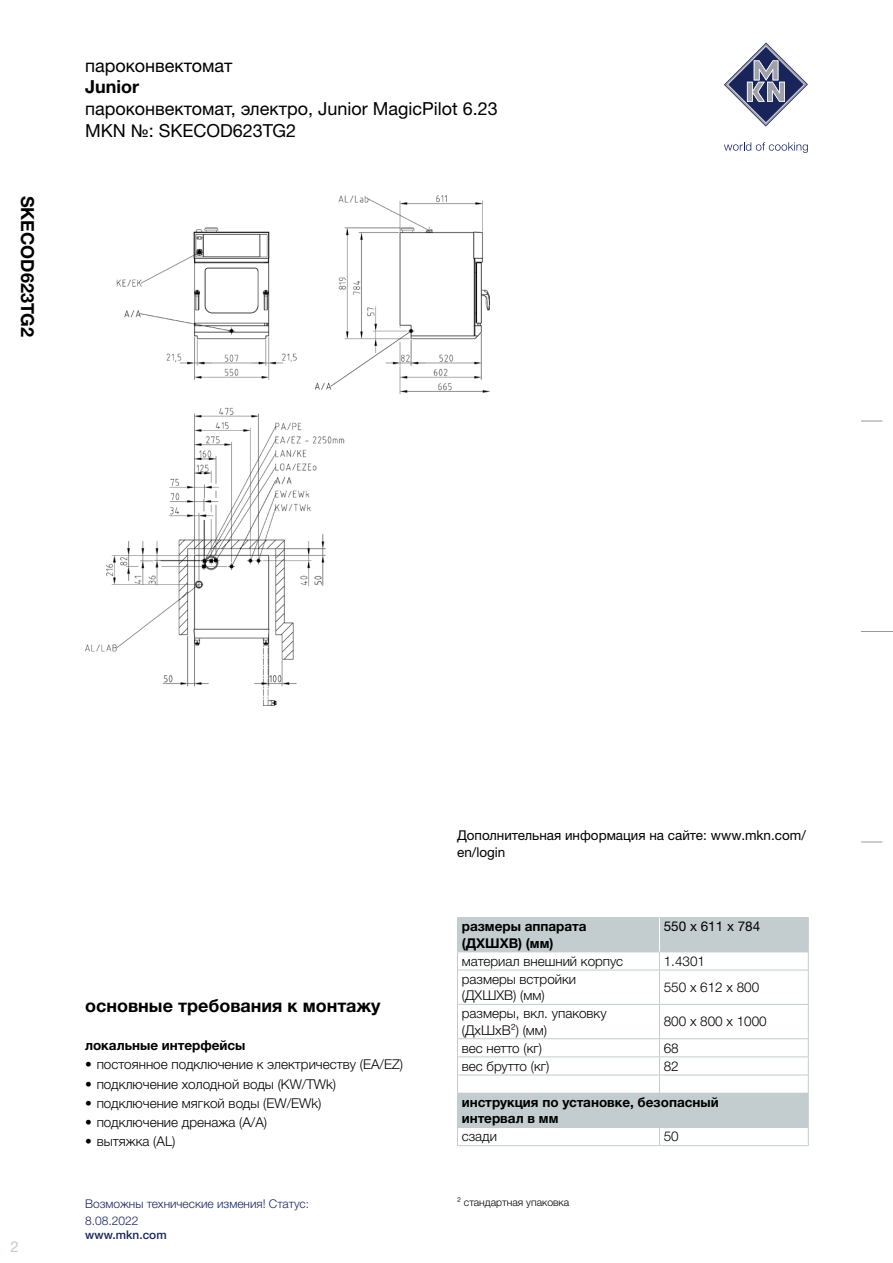
<style>
.page{position:relative;width:893px;height:1263px;background:#fff}
.page>*{position:absolute;margin:0;border:0;box-sizing:border-box;transform-origin:0 0}
.t1{font:18px/21.6px "Helvetica Neue LTW1 G";color:#000}
.t2{font:700 18px "Helvetica Neue LTW1 G";color:#000}
.t3{font:15px "Helvetica Neue LTW1 G";color:#c3cccf}
.t4{font:300 13.5px/16.2px "Helvetica Neue LTW1 G";color:#000}
.t5{font:700 13.5px/16.2px "Helvetica Neue LTW1 G";color:#000}
.t6{font:13.5px/16.2px "Helvetica Neue LTW1 G";color:#000}
.t7{font:300 12px/16.5px "Helvetica Neue LTW1 G";color:#19255a}
.t8{font:500 11.85px "Helvetica Neue LTW1 G";color:#19255a}
.t9{font:300 10.5px "Helvetica Neue LTW1 G";color:#000}
</style>
<div class="page">
<svg style="left:861px;top:421px;width:21px;height:1px"></svg>
<hr style="left:861px;top:631px;width:32px;height:1px;background:#999">
<svg style="left:861px;top:842px;width:21px;height:1px"></svg>
<svg style="left:724px;top:43px;width:84px;height:84px"></svg>
<svg style="left:724px;top:142px;width:84px;height:11px"></svg>
<img style="left:85px;top:196px;width:405px;height:510px">
<div style="left:457px;top:1093px;width:351px;height:34px;background:#c3cccf"></div>
<hr style="left:457px;top:1038px;width:202px;height:1px;background:#c3cccf">
<hr style="left:659px;top:1038px;width:150px;height:1px;background:#c3cccf">
<hr style="left:457px;top:1056px;width:202px;height:1px;background:#c3cccf">
<hr style="left:659px;top:1056px;width:150px;height:1px;background:#c3cccf">
<hr style="left:457px;top:1075px;width:202px;height:1px;background:#c3cccf">
<hr style="left:659px;top:1075px;width:150px;height:1px;background:#c3cccf">
<svg style="left:457px;top:918px;width:352px;height:52px"></svg>
<hr style="left:457px;top:970px;width:202px;height:1px;background:#c3cccf">
<hr style="left:659px;top:970px;width:150px;height:1px;background:#c3cccf">
<hr style="left:457px;top:1004px;width:202px;height:1px;background:#c3cccf">
<hr style="left:659px;top:1004px;width:150px;height:1px;background:#c3cccf">
<svg style="left:457px;top:1128px;width:1px;height:17px"></svg>
<svg style="left:659px;top:1128px;width:1px;height:17px"></svg>
<svg style="left:808px;top:1128px;width:1px;height:17px"></svg>
<hr style="left:457px;top:1145px;width:202px;height:1px;background:#c3cccf">
<hr style="left:659px;top:1145px;width:150px;height:1px;background:#c3cccf">
<hr style="left:457px;top:917px;width:202px;height:1px;background:#c3cccf">
<hr style="left:457px;top:918px;width:1px;height:33px;background:#c3cccf">
<hr style="left:659px;top:917px;width:150px;height:1px;background:#c3cccf">
<hr style="left:808px;top:918px;width:1px;height:33px;background:#c3cccf">
<hr style="left:457px;top:970px;width:1px;height:34px;background:#c3cccf">
<hr style="left:659px;top:970px;width:1px;height:34px;background:#c3cccf">
<hr style="left:808px;top:970px;width:1px;height:34px;background:#c3cccf">
<hr style="left:457px;top:1005px;width:1px;height:33px;background:#c3cccf">
<hr style="left:659px;top:1005px;width:1px;height:33px;background:#c3cccf">
<hr style="left:808px;top:1005px;width:1px;height:33px;background:#c3cccf">
<svg style="left:457px;top:1039px;width:1px;height:54px"></svg>
<svg style="left:659px;top:1039px;width:1px;height:54px"></svg>
<svg style="left:808px;top:1039px;width:1px;height:54px"></svg>
<hr style="left:659px;top:918px;width:1px;height:33px;background:#fff">
<hr style="left:808px;top:1093px;width:1px;height:34px;background:#c3cccf">
<hr style="left:457px;top:1127px;width:202px;height:1px;background:#c3cccf">
<hr style="left:659px;top:1127px;width:150px;height:1px;background:#c3cccf">
<h1 class="t2" style="left:39px;top:196px;width:143px;rotate:90deg">SKECOD623TG2</h1>
<h1 class="t1" style="left:85px;top:54px;width:149px">пароконвектомат</h1>
<h1 class="t2" style="left:85px;top:76px;width:55px">Junior</h1>
<h1 class="t1" style="left:85px;top:98px;width:414px">пароконвектомат, электро, Junior MagicPilot 6.23<br>MKN №: SKECOD623TG2</h1>
<p class="t3" style="left:11px;top:1237px;width:10px">2</p>
<h1 class="t2" style="left:85px;top:994px;width:297px">основные требования к монтажу</h1>
<p class="t5" style="left:85px;top:1037px;width:162px">локальные интерфейсы</p>
<p class="t4" style="left:85px;top:1056px;width:319px">• постоянное подключение к электричеству (EA/EZ)</p>
<p class="t4" style="left:85px;top:1075px;width:253px">• подключение холодной воды (KW/TWk)</p>
<p class="t4" style="left:85px;top:1095px;width:238px">• подключение мягкой воды (EW/EWk)</p>
<p class="t4" style="left:85px;top:1114px;width:184px">• подключение дренажа (A/A)</p>
<p class="t4" style="left:85px;top:1133px;width:92px">• вытяжка (AL)</p>
<p class="t7" style="left:85px;top:1196px;width:226px">Возможны технические измения! Статус:<br>8.08.2022</p>
<p class="t8" style="left:85px;top:1227px;width:83px">www.mkn.com</p>
<p class="t6" style="left:457px;top:827px;width:350px">Дополнительная информация на сайте: www.mkn.com/ en/login</p>
<p class="t5" style="left:462px;top:918px;width:126px">размеры аппарата (ДХШХВ) (мм)</p>
<p class="t6" style="left:664px;top:918px;width:98px">550 x 611 x 784</p>
<p class="t4" style="left:462px;top:953px;width:163px">материал внешний корпус</p>
<p class="t4" style="left:664px;top:953px;width:43px">1.4301</p>
<p class="t4" style="left:462px;top:971px;width:116px">размеры встройки (ДХШХВ) (мм)</p>
<p class="t4" style="left:664px;top:979px;width:97px">550 x 612 x 800</p>
<p class="t4" style="left:462px;top:1005px;width:146px">размеры, вкл. упаковку (ДxШxВ²) (мм)</p>
<p class="t4" style="left:664px;top:1013px;width:105px">800 x 800 x 1000</p>
<p class="t4" style="left:462px;top:1040px;width:82px">вес нетто (кг)</p>
<p class="t4" style="left:664px;top:1040px;width:17px">68</p>
<p class="t4" style="left:462px;top:1058px;width:89px">вес брутто (кг)</p>
<p class="t4" style="left:664px;top:1058px;width:17px">82</p>
<p class="t5" style="left:462px;top:1094px;width:259px">инструкция по установке, безопасный интервал в мм</p>
<p class="t4" style="left:462px;top:1128px;width:37px">сзади</p>
<p class="t4" style="left:664px;top:1128px;width:17px">50</p>
<p class="t9" style="left:457px;top:1196px;width:114px">² стандартная упаковка</p>
</div>
